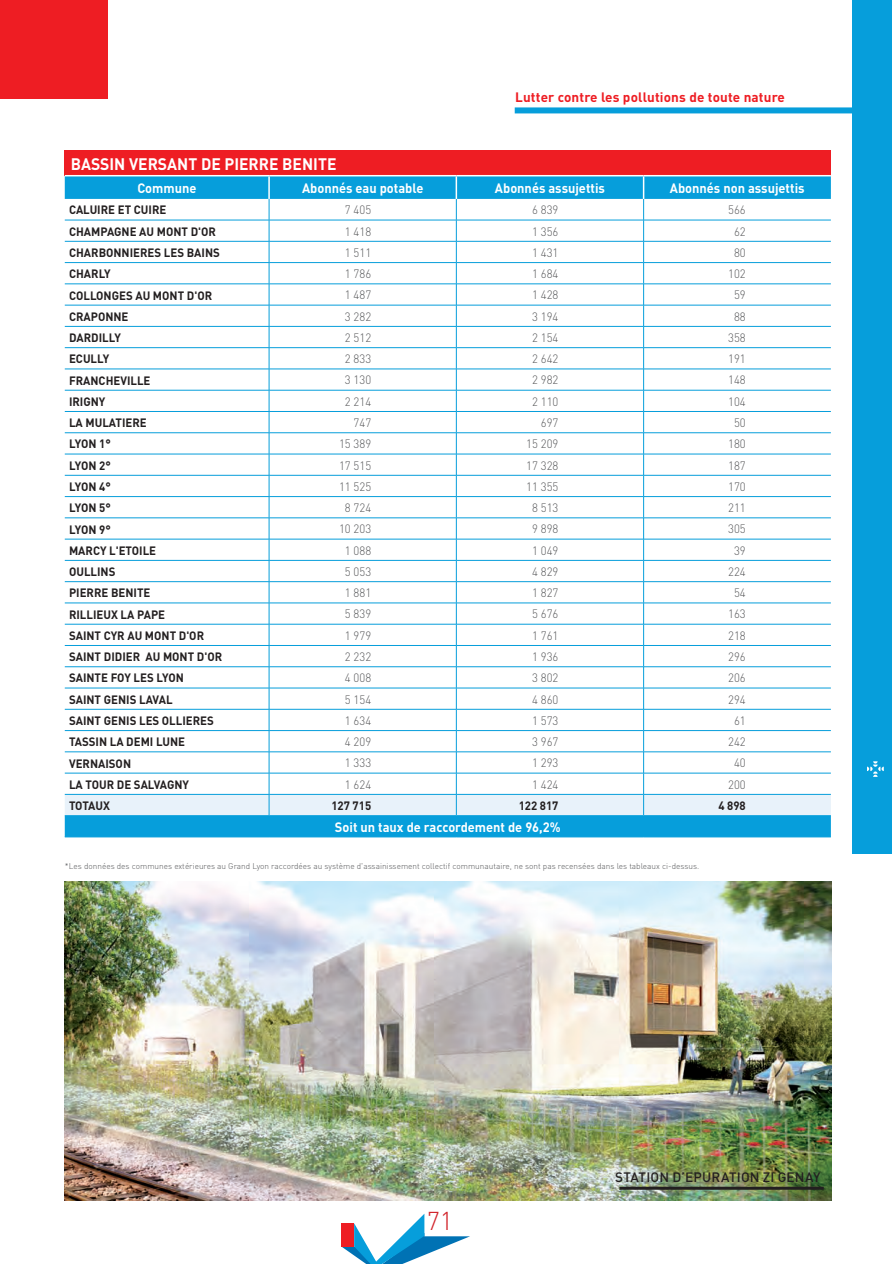
<style>
.page{position:relative;width:892px;height:1264px;background:#fff}
.page>*{position:absolute;margin:0;border:0;box-sizing:border-box;transform-origin:0 0}
.t1{font:300 25.5px "DIN";color:#d1232a}
.t2{font:700 16.5px "DIN";color:#fff;scale:.95 1}
.t3{font:700 13.5px "DIN";color:#fff;scale:.95 1}
.t4{font:700 13.5px "DIN";letter-spacing:.01em;color:#ee1d23}
.t5{font:500 13.5px "DIN";letter-spacing:.01em;color:#231f20}
.t6{font:700 12px "DIN";color:#231f20;scale:.95 1}
.t7{font:300 12px "DIN";color:#57585a;scale:.95 1}
.t8{font:300 8.25px "DIN";color:#57585a}
</style>
<div class="page">
<div style="left:514px;top:107px;width:377px;height:6px;background:#069edb"></div>
<div style="left:851px;top:0;width:40px;height:854px;background:#069edb"></div>
<svg style="left:341px;top:1213px;width:129px;height:50px"></svg>
<div style="left:341px;top:1223px;width:13px;height:23px;background:#ee1d23"></div>
<div style="left:0;top:0;width:107px;height:99px;background:#ee1d23"></div>
<svg style="left:867px;top:761px;width:16px;height:15px"></svg>
<div style="left:65px;top:150px;width:765px;height:26px;background:#ee1d23"></div>
<div style="left:65px;top:176px;width:765px;height:660px;background:#069edb"></div>
<svg style="left:65px;top:199px;width:765px;height:616px"></svg>
<hr style="left:65px;top:815px;width:204px;height:1px;background:#069edb">
<hr style="left:269px;top:815px;width:187px;height:1px;background:#069edb">
<hr style="left:456px;top:815px;width:187px;height:1px;background:#069edb">
<hr style="left:643px;top:815px;width:187px;height:1px;background:#069edb">
<hr style="left:65px;top:836px;width:204px;height:1px;background:#069edb">
<hr style="left:269px;top:836px;width:187px;height:1px;background:#069edb">
<hr style="left:456px;top:836px;width:187px;height:1px;background:#069edb">
<hr style="left:643px;top:836px;width:187px;height:1px;background:#069edb">
<hr style="left:65px;top:175px;width:205px;height:1px;background:#fff">
<hr style="left:268px;top:176px;width:2px;height:23px;background:#fff">
<hr style="left:270px;top:175px;width:186px;height:1px;background:#fff">
<hr style="left:456px;top:175px;width:187px;height:1px;background:#fff">
<hr style="left:455px;top:176px;width:2px;height:23px;background:#fff">
<hr style="left:643px;top:175px;width:187px;height:1px;background:#fff">
<hr style="left:642px;top:176px;width:2px;height:23px;background:#fff">
<img style="left:65px;top:881px;width:765px;height:319px">
<hr style="left:619px;top:1186px;width:204px;height:3px;background:#231f20">
<p class="t4" style="left:515px;top:88px;width:271px">Lutter contre les pollutions de toute nature</p>
<h2 class="t2" style="left:71px;top:153px;width:281px">BASSIN VERSANT DE PIERRE BENITE</h2>
<p class="t3" style="left:137px;top:179px;width:64px">Commune</p>
<p class="t3" style="left:302px;top:179px;width:129px">Abonnés eau potable</p>
<p class="t3" style="left:494px;top:179px;width:117px">Abonnés assujettis</p>
<p class="t3" style="left:669px;top:179px;width:143px">Abonnés non assujettis</p>
<p class="t6" style="left:69px;top:202px;width:104px">CALUIRE ET CUIRE</p>
<p class="t7" style="left:345px;top:202px;width:29px">7 405</p>
<p class="t7" style="left:532px;top:202px;width:29px">6 839</p>
<p class="t7" style="left:727px;top:202px;width:20px">566</p>
<p class="t6" style="left:69px;top:223px;width:156px">CHAMPAGNE AU MONT D'OR</p>
<p class="t7" style="left:345px;top:224px;width:29px">1 418</p>
<p class="t7" style="left:532px;top:224px;width:29px">1 356</p>
<p class="t7" style="left:733px;top:224px;width:14px">62</p>
<p class="t6" style="left:69px;top:245px;width:160px">CHARBONNIERES LES BAINS</p>
<p class="t7" style="left:345px;top:245px;width:29px">1 511</p>
<p class="t7" style="left:532px;top:245px;width:29px">1 431</p>
<p class="t7" style="left:733px;top:245px;width:14px">80</p>
<p class="t6" style="left:69px;top:266px;width:45px">CHARLY</p>
<p class="t7" style="left:345px;top:266px;width:29px">1 786</p>
<p class="t7" style="left:532px;top:266px;width:29px">1 684</p>
<p class="t7" style="left:727px;top:266px;width:20px">102</p>
<p class="t6" style="left:69px;top:287px;width:152px">COLLONGES AU MONT D'OR</p>
<p class="t7" style="left:345px;top:287px;width:29px">1 487</p>
<p class="t7" style="left:532px;top:287px;width:29px">1 428</p>
<p class="t7" style="left:733px;top:287px;width:14px">59</p>
<p class="t6" style="left:69px;top:308px;width:64px">CRAPONNE</p>
<p class="t7" style="left:345px;top:309px;width:29px">3 282</p>
<p class="t7" style="left:532px;top:309px;width:29px">3 194</p>
<p class="t7" style="left:733px;top:309px;width:14px">88</p>
<p class="t6" style="left:69px;top:330px;width:56px">DARDILLY</p>
<p class="t7" style="left:345px;top:330px;width:29px">2 512</p>
<p class="t7" style="left:532px;top:330px;width:29px">2 154</p>
<p class="t7" style="left:727px;top:330px;width:20px">358</p>
<p class="t6" style="left:69px;top:351px;width:44px">ECULLY</p>
<p class="t7" style="left:345px;top:351px;width:29px">2 833</p>
<p class="t7" style="left:532px;top:351px;width:29px">2 642</p>
<p class="t7" style="left:727px;top:351px;width:20px">191</p>
<p class="t6" style="left:69px;top:372px;width:87px">FRANCHEVILLE</p>
<p class="t7" style="left:345px;top:373px;width:29px">3 130</p>
<p class="t7" style="left:532px;top:373px;width:29px">2 982</p>
<p class="t7" style="left:727px;top:373px;width:20px">148</p>
<p class="t6" style="left:69px;top:393px;width:40px">IRIGNY</p>
<p class="t7" style="left:345px;top:394px;width:29px">2 214</p>
<p class="t7" style="left:532px;top:394px;width:29px">2 110</p>
<p class="t7" style="left:727px;top:394px;width:20px">104</p>
<p class="t6" style="left:69px;top:415px;width:83px">LA MULATIERE</p>
<p class="t7" style="left:353px;top:415px;width:20px">747</p>
<p class="t7" style="left:540px;top:415px;width:20px">697</p>
<p class="t7" style="left:733px;top:415px;width:14px">50</p>
<p class="t6" style="left:69px;top:436px;width:45px">LYON 1°</p>
<p class="t7" style="left:339px;top:436px;width:35px">15 389</p>
<p class="t7" style="left:526px;top:436px;width:35px">15 209</p>
<p class="t7" style="left:727px;top:436px;width:20px">180</p>
<p class="t6" style="left:69px;top:457px;width:45px">LYON 2°</p>
<p class="t7" style="left:339px;top:458px;width:35px">17 515</p>
<p class="t7" style="left:526px;top:458px;width:35px">17 328</p>
<p class="t7" style="left:727px;top:458px;width:20px">187</p>
<p class="t6" style="left:69px;top:479px;width:45px">LYON 4°</p>
<p class="t7" style="left:339px;top:479px;width:35px">11 525</p>
<p class="t7" style="left:526px;top:479px;width:35px">11 355</p>
<p class="t7" style="left:727px;top:479px;width:20px">170</p>
<p class="t6" style="left:69px;top:500px;width:45px">LYON 5°</p>
<p class="t7" style="left:345px;top:500px;width:29px">8 724</p>
<p class="t7" style="left:532px;top:500px;width:29px">8 513</p>
<p class="t7" style="left:727px;top:500px;width:20px">211</p>
<p class="t6" style="left:69px;top:521px;width:45px">LYON 9°</p>
<p class="t7" style="left:339px;top:521px;width:35px">10 203</p>
<p class="t7" style="left:532px;top:521px;width:29px">9 898</p>
<p class="t7" style="left:727px;top:521px;width:20px">305</p>
<p class="t6" style="left:69px;top:542px;width:93px">MARCY L'ETOILE</p>
<p class="t7" style="left:345px;top:543px;width:29px">1 088</p>
<p class="t7" style="left:532px;top:543px;width:29px">1 049</p>
<p class="t7" style="left:733px;top:543px;width:14px">39</p>
<p class="t6" style="left:69px;top:564px;width:50px">OULLINS</p>
<p class="t7" style="left:345px;top:564px;width:29px">5 053</p>
<p class="t7" style="left:532px;top:564px;width:29px">4 829</p>
<p class="t7" style="left:727px;top:564px;width:20px">224</p>
<p class="t6" style="left:69px;top:585px;width:87px">PIERRE BENITE</p>
<p class="t7" style="left:345px;top:585px;width:29px">1 881</p>
<p class="t7" style="left:532px;top:585px;width:29px">1 827</p>
<p class="t7" style="left:733px;top:585px;width:14px">54</p>
<p class="t6" style="left:69px;top:606px;width:102px">RILLIEUX LA PAPE</p>
<p class="t7" style="left:345px;top:606px;width:29px">5 839</p>
<p class="t7" style="left:532px;top:606px;width:29px">5 676</p>
<p class="t7" style="left:727px;top:606px;width:20px">163</p>
<p class="t6" style="left:69px;top:627px;width:144px">SAINT CYR AU MONT D'OR</p>
<p class="t7" style="left:345px;top:628px;width:29px">1 979</p>
<p class="t7" style="left:532px;top:628px;width:29px">1 761</p>
<p class="t7" style="left:727px;top:628px;width:20px">218</p>
<p class="t6" style="left:69px;top:649px;width:163px">SAINT DIDIER AU MONT D'OR</p>
<p class="t7" style="left:345px;top:649px;width:29px">2 232</p>
<p class="t7" style="left:532px;top:649px;width:29px">1 936</p>
<p class="t7" style="left:727px;top:649px;width:20px">296</p>
<p class="t6" style="left:69px;top:670px;width:122px">SAINTE FOY LES LYON</p>
<p class="t7" style="left:345px;top:670px;width:29px">4 008</p>
<p class="t7" style="left:532px;top:670px;width:29px">3 802</p>
<p class="t7" style="left:727px;top:670px;width:20px">206</p>
<p class="t6" style="left:69px;top:691px;width:110px">SAINT GENIS LAVAL</p>
<p class="t7" style="left:345px;top:691px;width:29px">5 154</p>
<p class="t7" style="left:532px;top:691px;width:29px">4 860</p>
<p class="t7" style="left:727px;top:691px;width:20px">294</p>
<p class="t6" style="left:69px;top:712px;width:154px">SAINT GENIS LES OLLIERES</p>
<p class="t7" style="left:345px;top:713px;width:29px">1 634</p>
<p class="t7" style="left:532px;top:713px;width:29px">1 573</p>
<p class="t7" style="left:733px;top:713px;width:14px">61</p>
<p class="t6" style="left:69px;top:734px;width:124px">TASSIN LA DEMI LUNE</p>
<p class="t7" style="left:345px;top:734px;width:29px">4 209</p>
<p class="t7" style="left:532px;top:734px;width:29px">3 967</p>
<p class="t7" style="left:727px;top:734px;width:20px">242</p>
<p class="t6" style="left:69px;top:755px;width:67px">VERNAISON</p>
<p class="t7" style="left:345px;top:755px;width:29px">1 333</p>
<p class="t7" style="left:532px;top:755px;width:29px">1 293</p>
<p class="t7" style="left:733px;top:755px;width:14px">40</p>
<p class="t6" style="left:69px;top:776px;width:128px">LA TOUR DE SALVAGNY</p>
<p class="t7" style="left:345px;top:777px;width:29px">1 624</p>
<p class="t7" style="left:532px;top:777px;width:29px">1 424</p>
<p class="t7" style="left:727px;top:777px;width:20px">200</p>
<p class="t6" style="left:69px;top:797px;width:45px">TOTAUX</p>
<p class="t6" style="left:331px;top:797px;width:43px">127 715</p>
<p class="t6" style="left:518px;top:797px;width:43px">122 817</p>
<p class="t6" style="left:718px;top:797px;width:30px">4 898</p>
<p class="t3" style="left:335px;top:818px;width:239px">Soit un taux de raccordement de 96,2%</p>
<p class="t8" style="left:65px;top:860px;width:635px">*Les données des communes extérieures au Grand Lyon raccordées au système d'assainissement collectif communautaire, ne sont pas recensées dans les tableaux ci-dessus.</p>
<h1 class="t1" style="left:426px;top:1204px;width:28px">71</h1>
<p class="t5" style="left:615px;top:1168px;width:207px">STATION D’EPURATION ZI GENAY</p>
</div>
